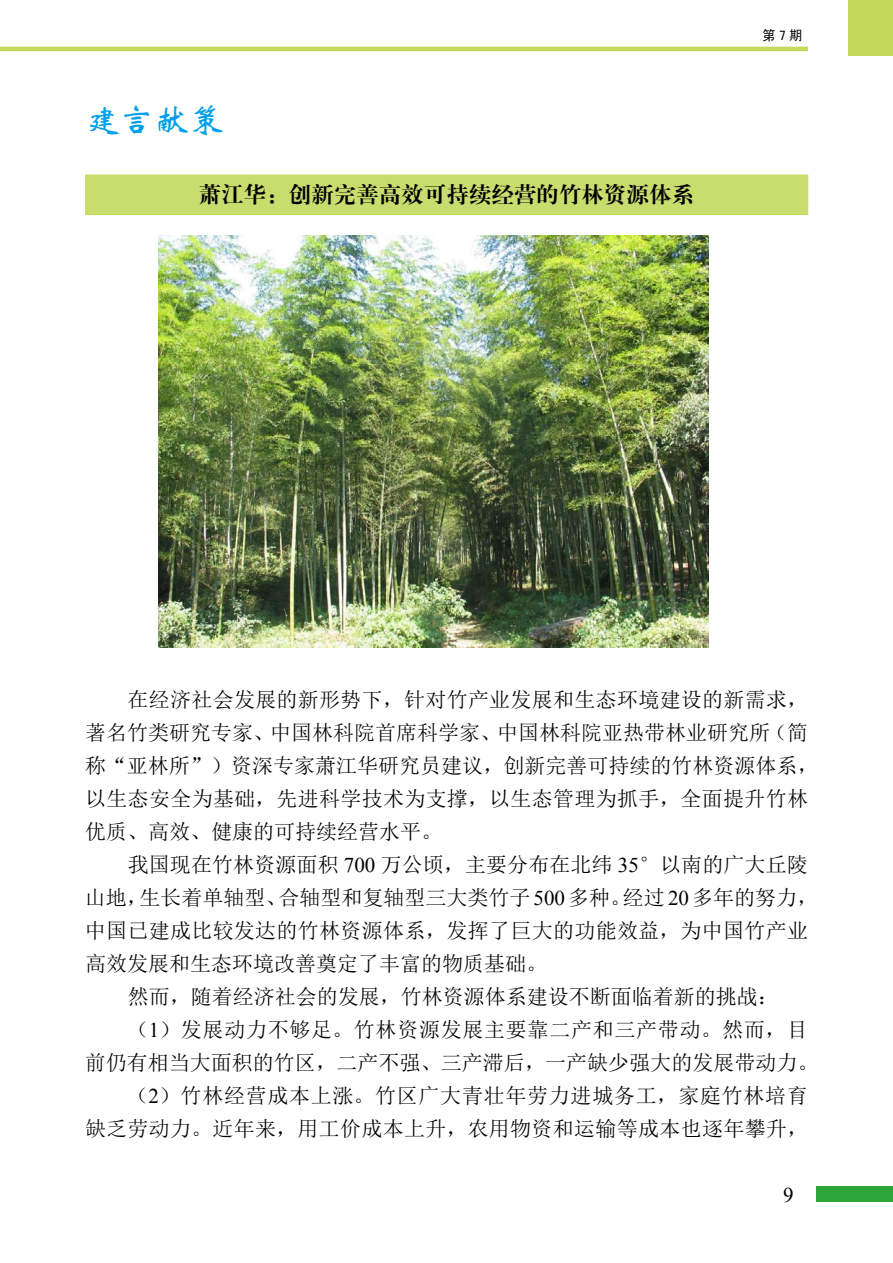
<style>
.page{position:relative;width:893px;height:1263px;background:#fff}
.page>*{position:absolute;margin:0;border:0;box-sizing:border-box;transform-origin:0 0}
.t1{font:34.5px "ST Xinwei";color:#00a0e9}
.t2{font:22.5px "H Ya 4 gj";color:#000}
.t3{font:21px/33px "Sim Sun";letter-spacing:.005em;color:#000}
.t4{font:21px "Sim Sun";letter-spacing:.035em;color:#000}
.t5{font:21px "Times New Roman";color:#000}
.t6{font:13.5px "Sim Hei";color:#000}
.s1{font-family:"Times New Roman"}
</style>
<div class="page">
<hr style="left:0;top:47px;width:808px;height:4px;background:#c5da5b">
<div style="left:848px;top:0;width:45px;height:55px;background:#c5da5b"></div>
<div style="left:816px;top:1186px;width:77px;height:16px;background:#2aa738"></div>
<div style="left:85px;top:175px;width:723px;height:40px;background:#c9dd6f;border:1px solid #c7db58"></div>
<img style="left:159px;top:236px;width:550px;height:412px">
<h1 class="t1" style="left:85px;top:102px;width:139px">建言献策</h1>
<p class="t2" style="left:199px;top:183px;width:497px">萧江华：创新完善高效可持续经营的竹林资源体系</p>
<p class="t6" style="left:762px;top:28px;width:42px">第7期</p>
<p class="t3" style="left:85px;top:683px;width:735px;text-indent:42px">在经济社会发展的新形势下，针对竹产业发展和生态环境建设的新需求，著名竹类研究专家、中国林科院首席科学家、中国林科院亚热带林业研究所（简称“亚林所”）资深专家萧江华研究员建议，创新完善可持续的竹林资源体系，以生态安全为基础，先进科学技术为支撑，以生态管理为抓手，全面提升竹林优质、高效、健康的可持续经营水平。</p>
<p class="t3" style="left:128px;top:848px;width:682px">我国现在竹林资源面积 <span class="s1">700</span> 万公顷，主要分布在北纬 <span class="s1">35</span>°以南的广大丘陵</p>
<p class="t3" style="left:85px;top:881px;width:735px">山地，生长着单轴型、合轴型和复轴型三大类竹子<span class="s1">500</span>多种。经过<span class="s1">20</span>多年的努力，</p>
<p class="t3" style="left:85px;top:914px;width:725px">中国已建成比较发达的竹林资源体系，发挥了巨大的功能效益，为中国竹产业</p>
<p class="t3" style="left:85px;top:947px;width:463px">高效发展和生态环境改善奠定了丰富的物质基础。</p>
<p class="t3" style="left:128px;top:980px;width:652px">然而，随着经济社会的发展，竹林资源体系建设不断面临着新的挑战：</p>
<p class="t4" style="left:128px;top:1019px;width:682px">（<span class="s1">1</span>）发展动力不够足。竹林资源发展主要靠二产和三产带动。然而，目</p>
<p class="t3" style="left:85px;top:1046px;width:735px">前仍有相当大面积的竹区，二产不强、三产滞后，一产缺少强大的发展带动力。</p>
<p class="t4" style="left:127px;top:1085px;width:682px">（<span class="s1">2</span>）竹林经营成本上涨。竹区广大青壮年劳力进城务工，家庭竹林培育</p>
<p class="t3" style="left:85px;top:1112px;width:724px">缺乏劳动力。近年来，用工价成本上升，农用物资和运输等成本也逐年攀升，</p>
<p class="t5" style="left:783px;top:1181px;width:12px">9</p>
</div>
